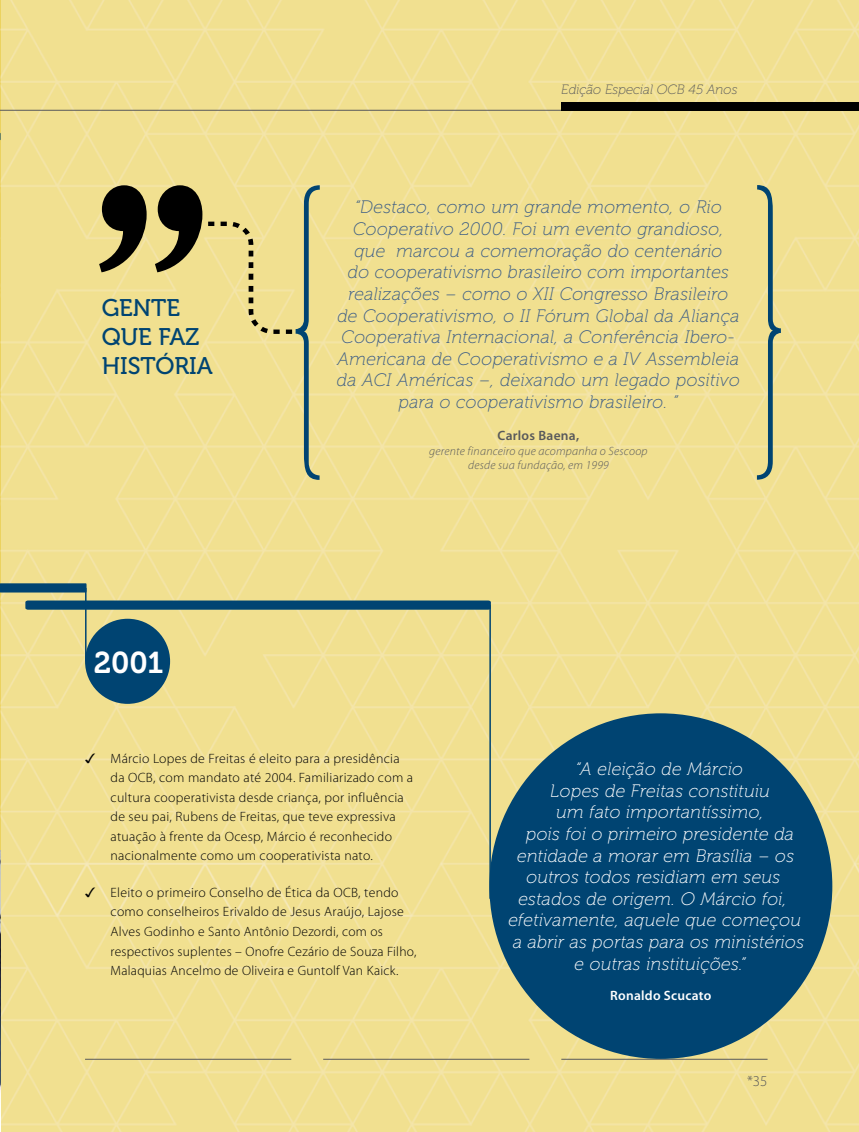
<style>
.page{position:relative;width:859px;height:1132px;background:#fff}
.page>*{position:absolute;margin:0;border:0;box-sizing:border-box;transform-origin:0 0}
.t1{font:30px "Museo 700";color:#fff}
.t2{font:24px/28.8px "Museo 500";color:#004472}
.t3{font:italic 18px/21.6px "Museo 100";letter-spacing:.02em;color:#395b86;text-align:center}
.t4{font:italic 18px/21.6px "Museo 100";letter-spacing:.02em;color:#fff;text-align:center}
.t5{font:300 15px "Myriad Pro";color:#58595b}
.t6{font:300 13.5px/19.5px "Myriad Pro";letter-spacing:.02em;color:#000}
.t7{font:italic 13.5px "Museo 100";color:#58595b}
.t8{font:600 13.5px "Myriad Pro";letter-spacing:.02em;color:#fff}
.t9{font:600 13.5px "Myriad Pro";letter-spacing:.02em;color:#58595b}
.t10{font:italic 300 12px/14.4px "Myriad Pro";letter-spacing:.02em;color:#58595b;text-align:center}
</style>
<div class="page">
<img style="left:0;top:0;width:859px;height:1131px">
<hr style="left:85px;top:1058px;width:206px;height:1px;background:#58595b">
<hr style="left:323px;top:1058px;width:206px;height:1px;background:#58595b">
<hr style="left:0;top:110px;width:859px;height:1px;background:#58595b">
<hr style="left:561px;top:1058px;width:206px;height:1px;background:#58595b">
<div style="left:561px;top:102px;width:298px;height:9px;background:#000"></div>
<svg style="left:25px;top:600px;width:466px;height:9px;background:#0e4d73"></svg>
<svg style="left:0;top:583px;width:87px;height:9px"></svg>
<img style="left:0;top:850px;width:1px;height:281px">
<div style="left:85px;top:618px;width:85px;height:85px;background:#004472;border-radius:50%"></div>
<div style="left:489px;top:713px;width:343px;height:345px;background:#004472;border-radius:50%"></div>
<hr style="left:85px;top:587px;width:2px;height:74px;background:#004472">
<hr style="left:489px;top:605px;width:2px;height:293px;background:#004472">
<svg style="left:99px;top:185px;width:103px;height:87px;background:#6e6642"></svg>
<svg style="left:757px;top:185px;width:24px;height:294px;background:#bdbf8a"></svg>
<svg style="left:208px;top:185px;width:112px;height:294px;background:#ded38e"></svg>
<svg style="left:85px;top:753px;width:10px;height:9px"></svg>
<svg style="left:85px;top:886px;width:10px;height:10px"></svg>
<h2 class="t2" style="left:102px;top:294px;width:112px">GENTE<br>QUE FAZ<br>HISTÓRIA</h2>
<h1 class="t1" style="left:94px;top:645px;width:71px">2001</h1>
<p class="t7" style="left:561px;top:82px;width:178px">Edição Especial OCB 45 Anos</p>
<p class="t3" style="left:337px;top:197px;width:405px">“Destaco, como um grande momento, o Rio Cooperativo 2000. Foi um evento grandioso, que marcou a comemoração do centenário<br>do cooperativismo brasileiro com importantes realizações – como o XII Congresso Brasileiro de Cooperativismo, o II Fórum Global da Aliança Cooperativa Internacional, a Conferência Ibero-Americana de Cooperativismo e a IV Assembleia da ACI Américas –, deixando um legado positivo para o cooperativismo brasileiro. ”</p>
<p class="t9" style="left:498px;top:428px;width:83px">Carlos Baena,</p>
<p class="t10" style="left:429px;top:444px;width:220px">gerente financeiro que acompanha o Sescoop desde sua fundação, em 1999</p>
<p class="t6" style="left:111px;top:748px;width:304px">Márcio Lopes de Freitas é eleito para a presidência da OCB, com mandato até 2004. Familiarizado com a cultura cooperativista desde criança, por influência de seu pai, Rubens de Freitas, que teve expressiva atuação à frente da Ocesp, Márcio é reconhecido nacionalmente como um cooperativista nato.</p>
<p class="t6" style="left:111px;top:882px;width:307px">Eleito o primeiro Conselho de Ética da OCB, tendo como conselheiros Erivaldo de Jesus Araújo, Lajose Alves Godinho e Santo Antônio Dezordi, com os respectivos suplentes – Onofre Cezário de Souza Filho, Malaquias Ancelmo de Oliveira e Guntolf Van Kaick.</p>
<p class="t4" style="left:508px;top:758px;width:297px">“A eleição de Márcio<br>Lopes de Freitas constituiu<br>um fato importantíssimo,<br>pois foi o primeiro presidente da entidade a morar em Brasília – os outros todos residiam em seus estados de origem. O Márcio foi, efetivamente, aquele que começou a abrir as portas para os ministérios e outras instituições.”</p>
<p class="t8" style="left:610px;top:987px;width:103px">Ronaldo Scucato</p>
<p class="t5" style="left:747px;top:1072px;width:22px">*35</p>
</div>
